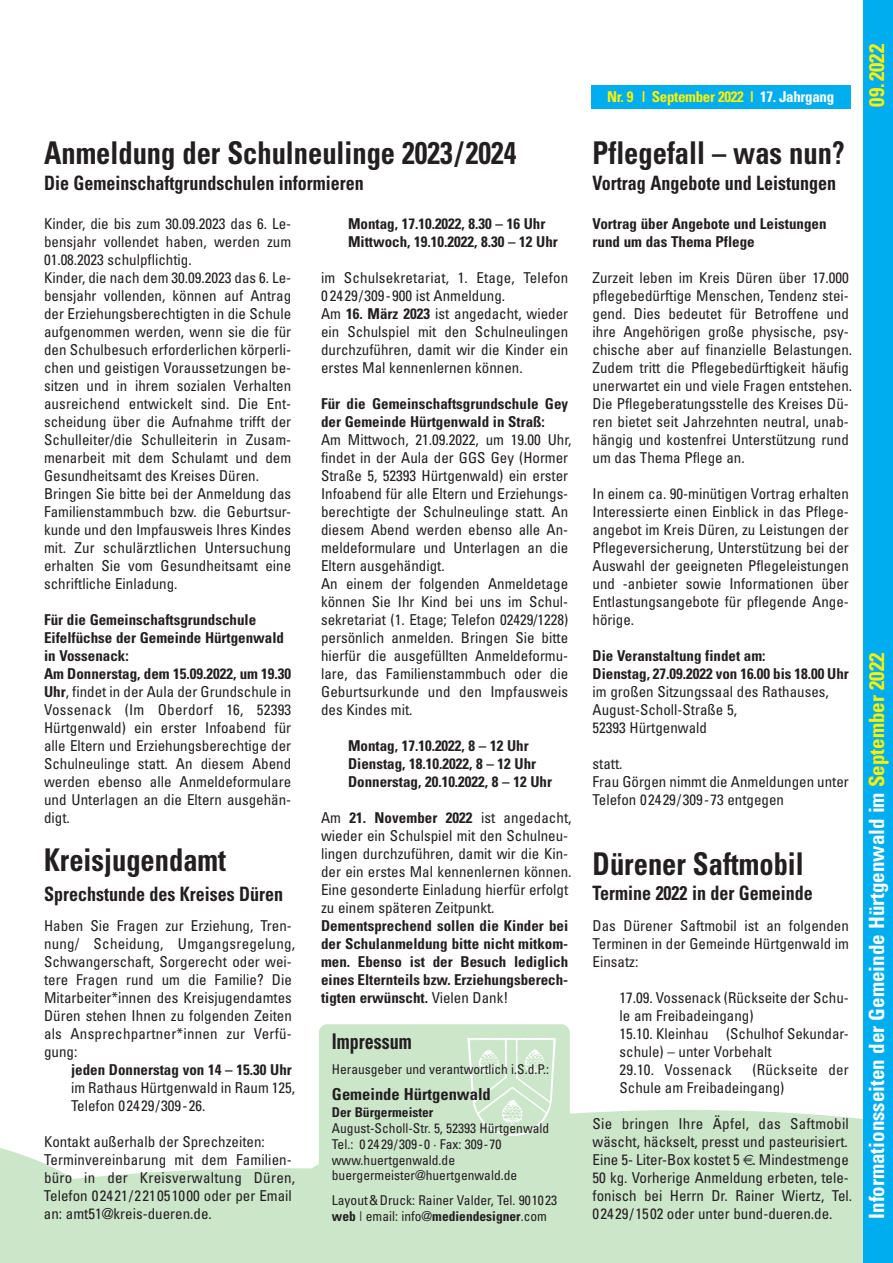
<style>
.page{position:relative;width:893px;height:1263px;background:#fff}
.page>*{position:absolute;margin:0;border:0;box-sizing:border-box;transform-origin:0 0}
.t1{font:700 condensed 31.35px "Univers";color:#231f20;scale:.91 1}
.t2{font:700 condensed 21.6px "Univers";color:#231f20;scale:.83 1}
.t3{font:700 condensed 21px "Univers";color:#fff}
.t4{font:700 condensed 21px "Univers";color:#fff101}
.t5{font:700 condensed 19.8px "Univers";color:#231f20;scale:.91 1}
.t6{font:700 condensed 16.5px "Univers";color:#231f20}
.t7{font:condensed 15px/18px "Univers";color:#231f20}
.t8{font:700 condensed 15px/18px "Univers";color:#231f20}
.t9{font:700 condensed 15px "Univers";letter-spacing:-.02em;color:#fff101}
.t10{font:condensed 13.5px/15.8px "Univers";color:#231f20}
.t11{font:700 condensed 13.5px "Univers";color:#231f20}
.s1{color:#fff}
.s2{font-weight:700}
.s3{font-weight:400}
.s4{color:#fff101}
</style>
<div class="page">
<svg style="left:0;top:1110px;width:863px;height:153px;fill:#cce6ca"></svg>
<div style="left:863px;top:0;width:30px;height:1263px;background:#00aeef"></div>
<div style="left:591px;top:85px;width:259px;height:23px;background:#00aeef"></div>
<div style="left:319px;top:1024px;width:251px;height:209px;background:#cce6ca;border-radius:9px"></div>
<img style="left:468px;top:1039px;width:87px;height:97px">
<svg style="left:743px;top:1155px;width:10px;height:10px"></svg>
<p class="t9" style="left:607px;top:91px;width:228px">Nr. 9 | September 2022 | <span class="s1">17. Jahrgang</span></p>
<h1 class="t1" style="left:44px;top:142px;width:521px">Anmeldung der Schulneulinge 2023/2024</h1>
<h1 class="t1" style="left:593px;top:142px;width:278px">Pflegefall – was nun?</h1>
<h3 class="t5" style="left:44px;top:176px;width:353px">Die Gemeinschaftgrundschulen informieren</h3>
<h3 class="t5" style="left:593px;top:176px;width:269px">Vortrag Angebote und Leistungen</h3>
<p class="t7" style="left:44px;top:216px;width:249px">Kinder, die bis zum 30.09.2023 das 6. Le&shy;bensjahr vollendet haben, werden zum 01.08.2023 schulpflichtig.<br>Kinder, die nach dem 30.09.2023 das 6. Le&shy;bensjahr vollenden, können auf Antrag der Erziehungsberechtigten in die Schule aufgenommen werden, wenn sie die für den Schulbesuch erforderlichen körperli&shy;chen und geistigen Voraussetzungen be&shy;sitzen und in ihrem sozialen Verhalten ausreichend entwickelt sind. Die Ent&shy;scheidung über die Aufnahme trifft der Schulleiter/die Schulleiterin in Zusam&shy;menarbeit mit dem Schulamt und dem Gesundheitsamt des Kreises Düren.<br>Bringen Sie bitte bei der Anmeldung das Familienstammbuch bzw. die Geburtsur&shy;kunde und den Impfausweis Ihres Kindes mit. Zur schulärztlichen Untersuchung erhalten Sie vom Gesundheitsamt eine schriftliche Einladung.</p>
<p class="t7" style="left:44px;top:612px;width:249px"><span class="s2">Für die Gemeinschaftsgrundschule Eifelfüchse der Gemeinde Hürtgenwald in Vossenack:<br>Am Donnerstag, dem 15.09.2022, um 19.30<br>Uhr</span>, findet in der Aula der Grundschule in Vossenack (Im Oberdorf 16, 52393<br>Hürtgenwald) ein erster Infoabend für alle Eltern und Erziehungsberechtige der Schulneulinge statt. An diesem Abend werden ebenso alle Anmeldeformulare und Unterlagen an die Eltern ausgehän&shy;digt.</p>
<h1 class="t1" style="left:44px;top:848px;width:202px">Kreisjugendamt</h1>
<h3 class="t5" style="left:44px;top:887px;width:264px">Sprechstunde des Kreises Düren</h3>
<p class="t7" style="left:44px;top:918px;width:253px">Haben Sie Fragen zur Erziehung, Tren&shy;nung/ Scheidung, Umgangsregelung, Schwangerschaft, Sorgerecht oder wei&shy;tere Fragen rund um die Familie? Die Mitarbeiter*innen des Kreisjugendamtes Düren stehen Ihnen zu folgenden Zeiten als Ansprechpartner*innen zur Verfü&shy;gung:</p>
<p class="t8" style="left:71px;top:1062px;width:222px">jeden Donnerstag von 14 – 15.30 Uhr</p>
<p class="t7" style="left:71px;top:1080px;width:226px">im Rathaus Hürtgenwald in Raum 125,<br>Telefon 02429/309-26.</p>
<p class="t7" style="left:44px;top:1134px;width:253px">Kontakt außerhalb der Sprechzeiten:<br>Terminvereinbarung mit dem Familien&shy;büro in der Kreisverwaltung Düren, Telefon 02421/221051000 oder per Email an: amt51@kreis-dueren.de.</p>
<p class="t8" style="left:348px;top:216px;width:211px">Montag, 17.10.2022, 8.30 – 16 Uhr<br>Mittwoch, 19.10.2022, 8.30 – 12 Uhr</p>
<p class="t7" style="left:321px;top:270px;width:249px">im Schulsekretariat, 1. Etage, Telefon 0 2429/309-900 ist Anmeldung.<br>Am <span class="s2">16. März 2023</span> ist angedacht, wieder ein Schulspiel mit den Schulneulingen durchzuführen, damit wir die Kinder ein erstes Mal kennenlernen können.</p>
<p class="t8" style="left:321px;top:396px;width:249px">Für die Gemeinschaftsgrundschule Gey der Gemeinde Hürtgenwald in Straß:</p>
<p class="t7" style="left:321px;top:432px;width:252px">Am Mittwoch, 21.09.2022, um 19.00 Uhr, findet in der Aula der GGS Gey (Hormer Straße 5, 52393 Hürtgenwald) ein erster Infoabend für alle Eltern und Erziehungs&shy;berechtigte der Schulneulinge statt. An diesem Abend werden ebenso alle An&shy;meldeformulare und Unterlagen an die Eltern ausgehändigt.<br>An einem der folgenden Anmeldetage können Sie Ihr Kind bei uns im Schul&shy;sekretariat (1. Etage; Telefon 02429/1228) persönlich anmelden. Bringen Sie bitte hierfür die ausgefüllten Anmeldeformu&shy;lare, das Familienstammbuch oder die Geburtsurkunde und den Impfausweis des Kindes mit.</p>
<p class="t8" style="left:348px;top:738px;width:205px">Montag, 17.10.2022, 8 – 12 Uhr<br>Dienstag, 18.10.2022, 8 – 12 Uhr<br>Donnerstag, 20.10.2022, 8 – 12 Uhr</p>
<p class="t7" style="left:321px;top:810px;width:252px">Am <span class="s2">21. November 2022</span> ist angedacht, wieder ein Schulspiel mit den Schulneu&shy;lingen durchzuführen, damit wir die Kin&shy;der ein erstes Mal kennenlernen können.<br>Eine gesonderte Einladung hierfür erfolgt zu einem späteren Zeitpunkt.</p>
<p class="t8" style="left:321px;top:918px;width:249px;text-align:justify">Dementsprechend sollen die Kinder bei der Schulanmeldung bitte nicht mitkom&shy;men. Ebenso ist der Besuch lediglich eines Elternteils bzw. Erziehungsberech&shy;tigten erwünscht. <span class="s3">Vielen Dank!</span></p>
<h2 class="t2" style="left:332px;top:1034px;width:98px">Impressum</h2>
<p class="t10" style="left:332px;top:1062px;width:219px">Herausgeber und verantwortlich i.S.d.P.:</p>
<p class="t6" style="left:332px;top:1088px;width:160px">Gemeinde Hürtgenwald</p>
<p class="t11" style="left:332px;top:1107px;width:103px">Der Bürgermeister</p>
<p class="t10" style="left:332px;top:1121px;width:219px">August-Scholl-Str. 5, 52393 Hürtgenwald Tel.: 0 24 29/309-0 · Fax: 309-70 www.huertgenwald.de buergermeister@huertgenwald.de</p>
<p class="t10" style="left:332px;top:1193px;width:227px">Layout&amp;Druck: Rainer Valder, Tel. 901023 <span class="s2">web</span> | email: info@<span class="s2">mediendesigner</span>.com</p>
<p class="t8" style="left:593px;top:216px;width:236px">Vortrag über Angebote und Leistungen rund um das Thema Pflege</p>
<p class="t7" style="left:593px;top:270px;width:261px">Zurzeit leben im Kreis Düren über 17.000 pflegebedürftige Menschen, Tendenz stei&shy;gend. Dies bedeutet für Betroffene und ihre Angehörigen große physische, psy&shy;chische aber auf finanzielle Belastungen.<br>Zudem tritt die Pflegebedürftigkeit häufig unerwartet ein und viele Fragen entstehen.<br>Die Pflegeberatungsstelle des Kreises Dü&shy;ren bietet seit Jahrzehnten neutral, unab&shy;hängig und kostenfrei Unterstützung rund um das Thema Pflege an.</p>
<p class="t7" style="left:593px;top:486px;width:258px;text-align:justify">In einem ca. 90-minütigen Vortrag erhalten Interessierte einen Einblick in das Pflege&shy;angebot im Kreis Düren, zu Leistungen der Pflegeversicherung, Unterstützung bei der Auswahl der geeigneten Pflegeleistungen und -anbieter sowie Informationen über Entlastungsangebote für pflegende Ange&shy;hörige.</p>
<p class="t8" style="left:593px;top:648px;width:258px">Die Veranstaltung findet am:<br>Dienstag, 27.09.2022 von 16.00 bis 18.00 Uhr</p>
<p class="t7" style="left:593px;top:684px;width:238px">im großen Sitzungssaal des Rathauses,<br>August-Scholl-Straße 5,<br>52393 Hürtgenwald</p>
<p class="t7" style="left:593px;top:756px;width:258px">statt.<br>Frau Görgen nimmt die Anmeldungen unter<br>Telefon 02429/309-73 entgegen</p>
<h1 class="t1" style="left:593px;top:852px;width:234px">Dürener Saftmobil</h1>
<h3 class="t5" style="left:593px;top:886px;width:243px">Termine 2022 in der Gemeinde</h3>
<p class="t7" style="left:593px;top:918px;width:258px;text-align:justify">Das Dürener Saftmobil ist an folgenden Terminen in der Gemeinde Hürtgenwald im Einsatz:</p>
<p class="t7" style="left:620px;top:990px;width:231px">17.09. Vossenack (Rückseite der Schu&shy;le am Freibadeingang)<br>15.10. Kleinhau (Schulhof Sekundar&shy;schule) – unter Vorbehalt<br>29.10. Vossenack</p>
<p class="t7" style="left:620px;top:1062px;width:231px;text-indent:133px">(Rückseite der<br>Schule am Freibadeingang)</p>
<p class="t7" style="left:593px;top:1116px;width:261px">Sie bringen Ihre Äpfel, das Saftmobil wäscht, häckselt, presst und pasteurisiert.<br>Eine 5- Liter-Box kostet 5 . Mindestmenge 50 kg. Vorherige Anmeldung erbeten, tele&shy;fonisch bei Herrn Dr. Rainer Wiertz, Tel.<br>02429/1502 oder unter bund-dueren.de.</p>
<h3 class="t4" style="left:869px;top:107px;width:64px;rotate:-90deg">09.2022</h3>
<h3 class="t3" style="left:869px;top:1219px;width:568px;rotate:-90deg">Informationsseiten der Gemeinde Hürtgenwald im <span class="s4">September 2022</span></h3>
</div>
